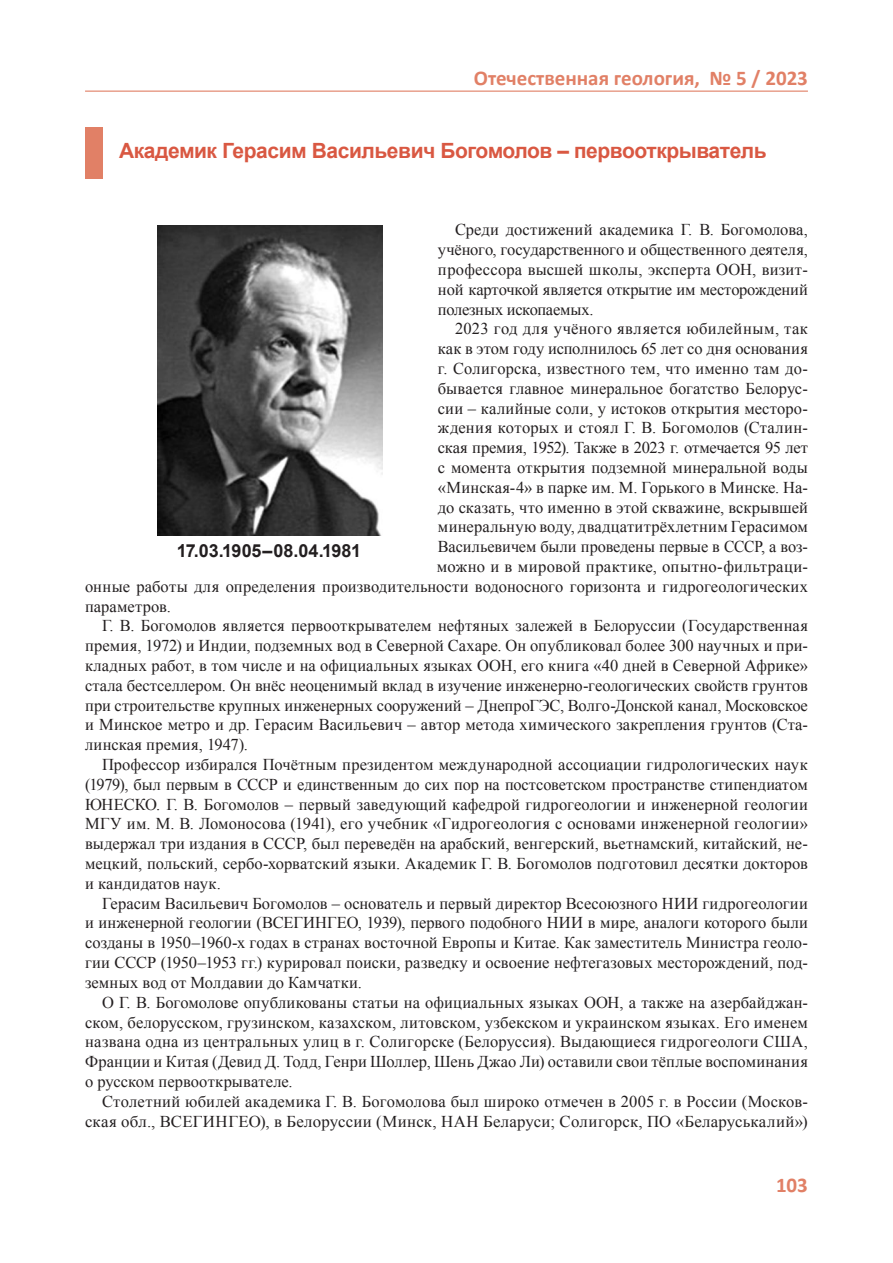
<style>
.page{position:relative;width:893px;height:1263px;background:#fff}
.page>*{position:absolute;margin:0;border:0;box-sizing:border-box;transform-origin:0 0}
.Заголовок_статьи{font:700 21px "Arial";letter-spacing:-.02em;color:#d95842}
.t1{font:700 21px "Calibri";color:#e18066}
.Основной_текст{font:700 18px "Arial";letter-spacing:-.005em;color:#231f20}
.Основной_текст-2{font:16.5px/19.8px "Times New Roman";letter-spacing:.005em;color:#231f20;text-align:justify}
.Основной_текст-3{font:16.5px "Times New Roman";letter-spacing:-.02em;color:#231f20}
.Основной_текст-4{font:16.5px "Times New Roman";letter-spacing:.025em;color:#231f20}
.Основной_текст-5{font:16.5px "Times New Roman";letter-spacing:.03em;color:#231f20}
</style>
<div class="page">
<hr style="left:85px;top:91px;width:723px;height:1px;background:#e18066">
<div style="left:85px;top:128px;width:17px;height:51px;background:#e18066"></div>
<img style="left:157px;top:225px;width:225px;height:311px">
<p class="t1" style="left:474px;top:65px;width:336px">Отечественная геология, № 5 / 2023</p>
<p class="Заголовок_статьи" style="left:119px;top:137px;width:649px">Академик Герасим Васильевич Богомолов – первооткрыватель</p>
<p class="Основной_текст-2" style="left:438px;top:220px;width:371px;text-indent:17px">Среди достижений академика Г. В. Богомолова, учёного, государственного и общественного деятеля, профессора высшей школы, эксперта ООН, визит&shy;ной карточкой является открытие им месторождений полезных ископаемых.</p>
<p class="Основной_текст-5" style="left:455px;top:318px;width:354px">2023 год для учёного является юбилейным, так</p>
<p class="Основной_текст-2" style="left:438px;top:339px;width:371px">как в этом году исполнилось 65 лет со дня основания</p>
<p class="Основной_текст-2" style="left:438px;top:358px;width:371px">г. Солигорска, известного тем, что именно там до-</p>
<p class="Основной_текст-2" style="left:438px;top:378px;width:371px">бывается главное минеральное богатство Белорус-</p>
<p class="Основной_текст-2" style="left:438px;top:398px;width:371px">сии – калийные соли, у истоков открытия месторо-</p>
<p class="Основной_текст-2" style="left:438px;top:418px;width:371px">ждения которых и стоял Г. В. Богомолов (Сталин-</p>
<p class="Основной_текст-3" style="left:438px;top:437px;width:371px">ская премия, 1952). Также в 2023 г. отмечается 95 лет</p>
<p class="Основной_текст-2" style="left:438px;top:457px;width:371px">с момента открытия подземной минеральной воды</p>
<p class="Основной_текст-2" style="left:438px;top:477px;width:371px">«Минская-4» в парке им. М. Горького в Минске. На-</p>
<p class="Основной_текст-2" style="left:438px;top:497px;width:371px">до сказать, что именно в этой скважине, вскрывшей</p>
<p class="Основной_текст-2" style="left:438px;top:517px;width:371px">минеральную воду, двадцатитрёхлетним Герасимом</p>
<p class="Основной_текст-2" style="left:438px;top:537px;width:371px">Васильевичем были проведены первые в СССР, а воз-</p>
<p class="Основной_текст-4" style="left:437px;top:555px;width:372px">можно и в мировой практике, опытно-фильтраци-</p>
<p class="Основной_текст-2" style="left:85px;top:576px;width:724px">онные работы для определения производительности водоносного горизонта и гидрогеологических</p>
<p class="Основной_текст-2" style="left:85px;top:596px;width:87px">параметров.</p>
<p class="Основной_текст-2" style="left:85px;top:616px;width:724px;text-indent:17px">Г. В. Богомолов является первооткрывателем нефтяных залежей в Белоруссии (Государственная премия, 1972) и Индии, подземных вод в Северной Сахаре. Он опубликовал более 300 научных и при&shy;кладных работ, в том числе и на официальных языках ООН, его книга «40 дней в Северной Африке» стала бестселлером. Он внёс неоценимый вклад в изучение инженерно-геологических свойств грунтов при строительстве крупных инженерных сооружений – ДнепроГЭС, Волго-Донской канал, Московское и Минское метро и др. Герасим Васильевич – автор метода химического закрепления грунтов (Ста&shy;линская премия, 1947).</p>
<p class="Основной_текст-2" style="left:85px;top:754px;width:724px;text-indent:17px">Профессор избирался Почётным президентом международной ассоциации гидрологических наук (1979), был первым в СССР и единственным до сих пор на постсоветском пространстве стипендиатом ЮНЕСКО. Г. В. Богомолов – первый заведующий кафедрой гидрогеологии и инженерной геологии МГУ им. М. В. Ломоносова (1941), его учебник «Гидрогеология с основами инженерной геологии» выдержал три издания в СССР, был переведён на арабский, венгерский, вьетнамский, китайский, не&shy;мецкий, польский, сербо-хорватский языки. Академик Г. В. Богомолов подготовил десятки докторов и кандидатов наук.</p>
<p class="Основной_текст-2" style="left:85px;top:893px;width:724px;text-indent:17px">Герасим Васильевич Богомолов – основатель и первый директор Всесоюзного НИИ гидрогеологии и инженерной геологии (ВСЕГИНГЕО, 1939), первого подобного НИИ в мире, аналоги которого были созданы в 1950–1960-х годах в странах восточной Европы и Китае. Как заместитель Министра геоло&shy;гии СССР (1950–1953 гг.) курировал поиски, разведку и освоение нефтегазовых месторождений, под&shy;земных вод от Молдавии до Камчатки.</p>
<p class="Основной_текст-2" style="left:85px;top:992px;width:724px;text-indent:17px">О Г. В. Богомолове опубликованы статьи на официальных языках ООН, а также на азербайджан&shy;ском, белорусском, грузинском, казахском, литовском, узбекском и украинском языках. Его именем названа одна из центральных улиц в г. Солигорске (Белоруссия). Выдающиеся гидрогеологи США, Франции и Китая (Девид Д. Тодд, Генри Шоллер, Шень Джао Ли) оставили свои тёплые воспоминания о русском первооткрывателе.</p>
<p class="Основной_текст-2" style="left:85px;top:1091px;width:724px;text-align:right">Столетний юбилей академика Г. В. Богомолова был широко отмечен в 2005 г. в России (Москов&shy;ская обл., ВСЕГИНГЕО), в Белоруссии (Минск, НАН Беларуси; Солигорск, ПО «Беларуськалий»)</p>
<p class="Основной_текст" style="left:177px;top:539px;width:186px">17.03.1905–08.04.1981</p>
<p class="t1" style="left:776px;top:1171px;width:33px">103</p>
</div>
